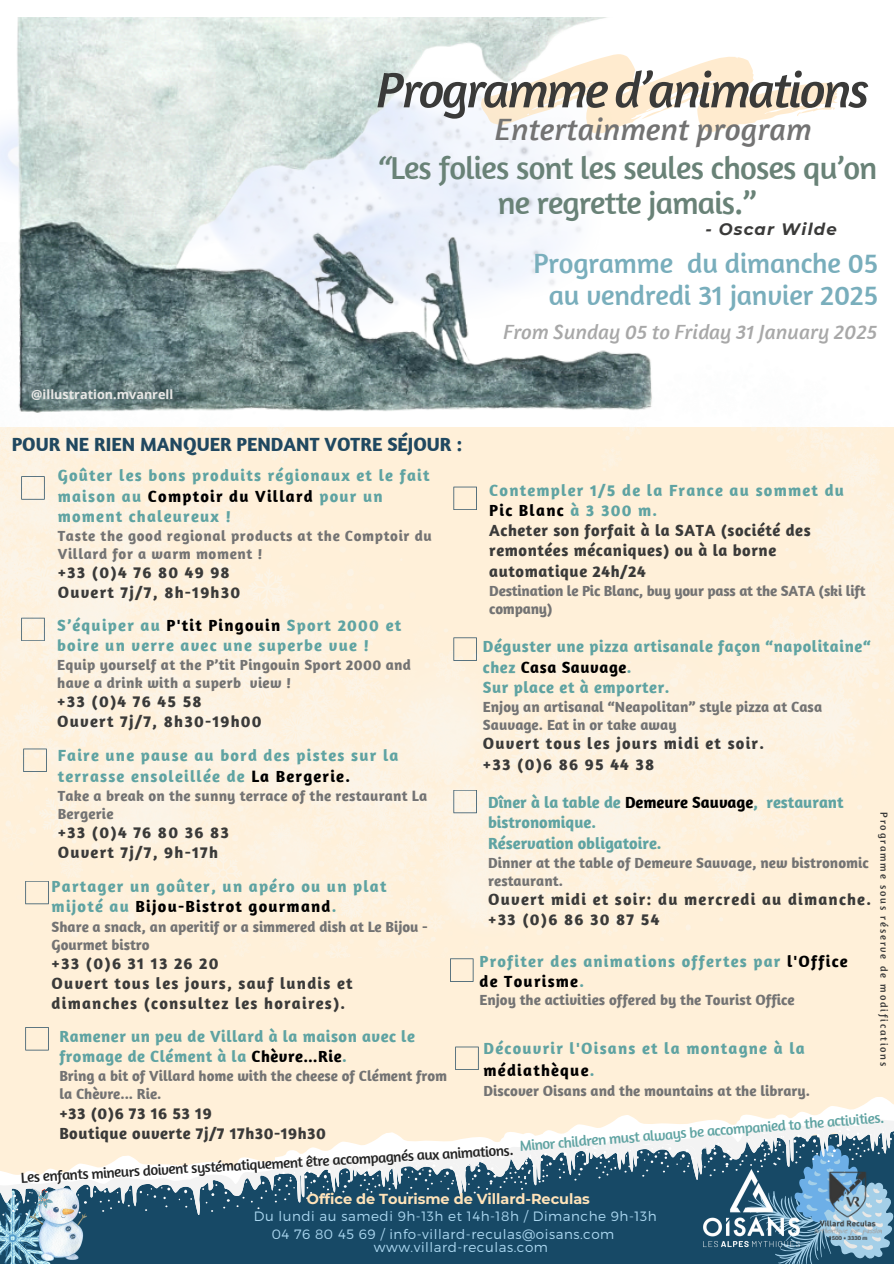
<style>
.page{position:relative;width:894px;height:1264px;background:#fff}
.page>*{position:absolute;margin:0;border:0;box-sizing:border-box;transform-origin:0 0}
.t1{font:italic 51px "Amaranth";letter-spacing:-.05em;color:#3a3a39}
.t2{font:32.4px/34.8px "Amaranth";letter-spacing:-.025em;color:#698277;text-align:center}
.t3{font:italic 31.5px "Amaranth";color:#737373}
.t4{font:28.5px/31.5px "Amaranth";letter-spacing:-.005em;color:#79aebc;text-align:center}
.t5{font:italic 21px "Amaranth";color:#a8a8a8}
.t6{font:700 19.5px "Amaranth";color:#204860}
.t7{font:700 16.5px/20.2px "Amaranth";letter-spacing:.075em;color:#5fa3a2}
.t8{font:700 16.5px/20.2px "Amaranth";letter-spacing:.075em;color:#3a3a39}
.t9{font:700 16.5px/20.2px "Amaranth";letter-spacing:.035em;color:#3a3a39}
.t10{font:700 16.5px/20.2px "Amaranth";letter-spacing:.035em;color:#5fa3a2}
.t11{font:700 16.5px/20.2px "Amaranth";color:#5fa3a2}
.t12{font:700 16.5px/20.2px "Amaranth";letter-spacing:.03em;color:#5fa3a2}
.t13{font:700 16.5px/20.2px "Amaranth";letter-spacing:.03em;color:#3a3a39}
.t14{font:italic 700 16.5px "Montserrat";letter-spacing:.07em;color:#3a3a39}
.t15{font:700 15px/18px "Amaranth";color:#737373}
.t16{font:15px "Amaranth";color:#222}
.t17{font:700 15px/18px "Amaranth";letter-spacing:.02em;color:#737373}
.t18{font:700 15px/18px "Amaranth";letter-spacing:.04em;color:#737373}
.t19{font:15px "Amaranth";color:#5fa3a2}
.t20{font:700 14.4px "Montserrat";letter-spacing:-.005em;color:#ffe3b9}
.t21{font:300 13.5px "Montserrat";letter-spacing:.04em;color:#acd8f1}
.t22{font:700 12.6px "Open Sans";color:#e9e8e6}
.t23{font:10.5px "Amaranth";letter-spacing:.17em;color:#3a3a39}
.s1{font-style:italic}
.s2{color:#000}
.s3{color:#5fa3a2}
.s4{font-family:"Noto Sans Gurmukhi";color:#000}
</style>
<div class="page">
<div style="left:7px;top:428px;width:886px;height:816px;background:#fff0d9"></div>
<img style="left:0;top:427px;width:893px;height:530px">
<svg style="left:671px;top:56px;width:166px;height:76px"></svg>
<svg style="left:0;top:1087px;width:894px;height:176px"></svg>
<svg style="left:21px;top:476px;width:24px;height:23px"></svg>
<svg style="left:21px;top:617px;width:24px;height:24px"></svg>
<svg style="left:23px;top:748px;width:24px;height:24px"></svg>
<svg style="left:25px;top:880px;width:24px;height:24px"></svg>
<svg style="left:453px;top:486px;width:23px;height:24px"></svg>
<svg style="left:453px;top:637px;width:23px;height:24px"></svg>
<svg style="left:453px;top:789px;width:23px;height:24px"></svg>
<svg style="left:25px;top:1027px;width:24px;height:23px"></svg>
<svg style="left:450px;top:958px;width:23px;height:23px"></svg>
<svg style="left:455px;top:1046px;width:23px;height:24px"></svg>
<img style="left:687px;top:1153px;width:128px;height:110px">
<img style="left:0;top:18px;width:671px;height:432px">
<h2 class="t1" style="left:376px;top:58px;width:494px">Programme d’animations</h2>
<p class="t3" style="left:495px;top:110px;width:318px">Entertainment program</p>
<h1 class="t2" style="left:377px;top:150px;width:501px"><span class="s1">“</span>Les folies sont les seules choses qu’on ne regrette jamais.”</h1>
<h2 class="t4" style="left:533px;top:247px;width:346px">Programme du dimanche 05 au vendredi 31 janvier 2025</h2>
<p class="t14" style="left:705px;top:219px;width:133px">- Oscar Wilde</p>
<h6 class="t22" style="left:31px;top:386px;width:143px">@illustration.mvanrell</h6>
<h6 class="t6" style="left:12px;top:431px;width:452px">POUR NE RIEN MANQUER PENDANT VOTRE SÉJOUR :</h6>
<h3 class="t5" style="left:503px;top:318px;width:375px">From Sunday 05 to Friday 31 January 2025</h3>
<h4 class="t7" style="left:58px;top:465px;width:373px">Goûter les bons produits régionaux et le fait maison au <span class="s2">Comptoir du Villard</span> pour un moment chaleureux !</h4>
<h4 class="t18" style="left:58px;top:526px;width:375px">Taste the good regional products at the Comptoir du<br>Villard for a warm moment !</h4>
<h4 class="t8" style="left:58px;top:562px;width:184px">+33 (0)4 76 80 49 98<br>Ouvert 7j/7, 8h-19h30</h4>
<h6 class="t7" style="left:57px;top:614px;width:345px">S’équiper au <span class="s2">P'tit Pingouin</span> Sport 2000 et boire un verre avec une superbe vue !</h6>
<h6 class="t17" style="left:57px;top:655px;width:355px">Equip yourself at the P’tit Pingouin Sport 2000 and have a drink with a superb view !</h6>
<h6 class="t8" style="left:57px;top:690px;width:206px">+33 (0)4 76 45 58<br>Ouvert 7j/7, 8h30-19h00</h6>
<h6 class="t7" style="left:58px;top:745px;width:342px">Faire une pause au bord des pistes sur la terrasse ensoleillée de <span class="s2">La Bergerie.</span></h6>
<h6 class="t15" style="left:58px;top:786px;width:371px">Take a break on the sunny terrace of the restaurant La<br>Bergerie</h6>
<h6 class="t8" style="left:58px;top:821px;width:173px">+33 (0)4 76 80 36 83<br>Ouvert 7j/7, 9h-17h</h6>
<p class="t9" style="left:489px;top:479px;width:356px"><span class="s3">Contempler 1/5 de la France au sommet du<br></span><span class="s2">Pic Blanc</span> <span class="s3">à 3 300 m.<br></span>Acheter son forfait à la SATA (société des remontées mécaniques) ou à la borne automatique 24h/24</p>
<p class="t15" style="left:489px;top:581px;width:378px">Destination le Pic Blanc, buy your pass at the SATA (ski lift company)</p>
<h6 class="t10" style="left:483px;top:636px;width:389px">Déguster une pizza artisanale façon “napolitaine“ chez <span class="s2">Casa Sauvage</span>.<br>Sur place et à emporter.</h6>
<h6 class="t15" style="left:483px;top:697px;width:340px">Enjoy an artisanal “Neapolitan” style pizza at Casa<br>Sauvage. Eat in or take away</h6>
<h6 class="t8" style="left:483px;top:733px;width:282px">Ouvert tous les jours midi et soir. +33 (0)6 86 95 44 38</h6>
<h6 class="t11" style="left:488px;top:791px;width:357px">Dîner à la table de <span class="s2">Demeure Sauvage</span>, restaurant bistronomique.<br>Réservation obligatoire.</h6>
<h6 class="t15" style="left:488px;top:853px;width:382px">Dinner at the table of Demeure Sauvage, new bistronomic restaurant.</h6>
<h6 class="t8" style="left:488px;top:888px;width:384px">Ouvert midi et soir: du mercredi au dimanche. +33 (0)6 86 30 87 54</h6>
<h6 class="t23" style="left:890px;top:812px;width:255px;rotate:90deg">Programme sous réserve de modifications</h6>
<h6 class="t7" style="left:52px;top:876px;width:336px">Partager un goûter, un apéro ou un plat mijoté au <span class="s2">Bijou-Bistrot gourmand</span>.</h6>
<h6 class="t15" style="left:52px;top:917px;width:377px">Share a snack, an aperitif or a simmered dish at Le Bijou -<br>Gourmet bistro</h6>
<h6 class="t8" style="left:52px;top:952px;width:302px">+33 (0)6 31 13 26 20<br>Ouvert tous les jours, sauf lundis et dimanches (consultez les horaires).</h6>
<h6 class="t7" style="left:479px;top:950px;width:369px">Profiter des animations offertes par <span class="s2">l'Office de Tourisme</span>.</h6>
<h6 class="t15" style="left:479px;top:990px;width:316px">Enjoy the activities offered by the Tourist Office</h6>
<h5 class="t12" style="left:59px;top:1025px;width:357px">Ramener un peu de Villard à la maison avec le fromage de Clément à la <span class="s2">Chèvre</span><span class="s4">…</span><span class="s2">Rie</span>.</h5>
<h5 class="t15" style="left:59px;top:1066px;width:389px">Bring a bit of Villard home with the cheese of Clément from la Chèvre... Rie.</h5>
<h5 class="t13" style="left:59px;top:1102px;width:268px">+33 (0)6 73 16 53 19<br>Boutique ouverte 7j/7 17h30-19h30</h5>
<p class="t7" style="left:483px;top:1036px;width:323px;line-height:22.5px">Découvrir l'Oisans et la montagne à la <span class="s2">médiathèque</span>.</p>
<p class="t15" style="left:483px;top:1080px;width:328px">Discover Oisans and the mountains at the library.</p>
<p class="t19" style="left:518px;top:1138px;width:367px;rotate:-5deg">Minor children must always be accompanied to the activities.</p>
<p class="t16" style="left:20px;top:1167px;width:494px;rotate:-3deg">Les enfants mineurs doivent systématiquement être accompagnés aux animations.</p>
<p class="t20" style="left:307px;top:1190px;width:284px">Office de Tourisme de Villard-Reculas</p>
<p class="t21" style="left:254px;top:1207px;width:404px">Du lundi au samedi 9h-13h et 14h-18h / Dimanche 9h-13h</p>
<p class="t21" style="left:272px;top:1225px;width:344px">04 76 80 45 69 / info-villard-reculas@oisans.com</p>
<h6 class="t21" style="left:374px;top:1238px;width:175px">www.villard-reculas.com</h6>
</div>
